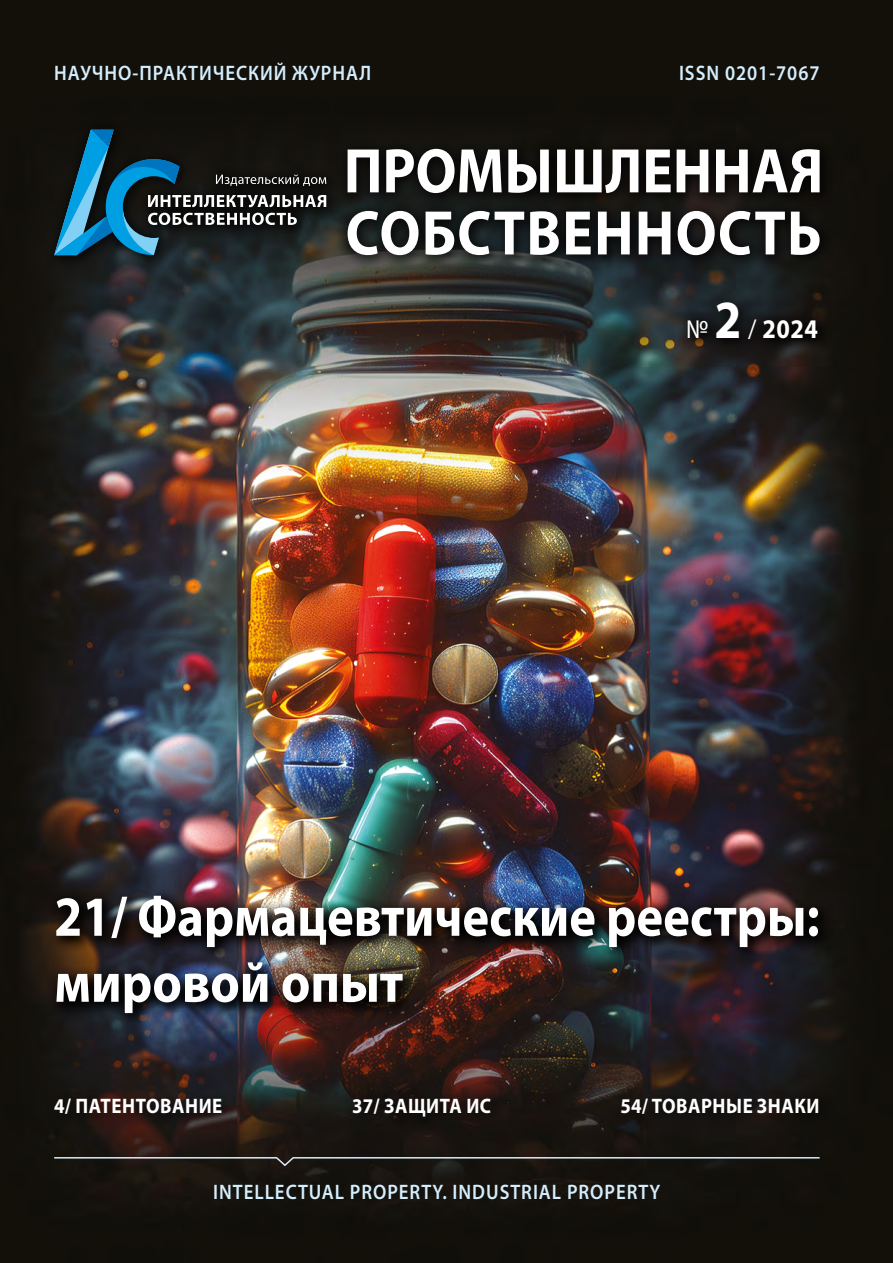
<style>
.page{position:relative;width:893px;height:1263px;background:#fff}
.page>*{position:absolute;margin:0;border:0;box-sizing:border-box;transform-origin:0 0}
.t1{font:700 57px/66px "Myriad Pro";color:#fff;scale:.89 1}
.t2{font:700 27px "Myriad Pro";color:#fff;scale:.9 1}
.t3{font:600 21px "Myriad Pro";letter-spacing:.05em;color:#d4edfc;scale:.9 1}
.t4{font:700 21px "Myriad Pro";letter-spacing:.03em;color:#fff;scale:.9 1}
.s1{font-weight:400}
.s2{font-size:54px}
</style>
<div class="page">
<img style="left:0;top:0;width:893px;height:1263px">
<div style="left:676px;top:291px;width:156px;height:63px;background:#000;opacity:.75"></div>
<svg style="left:53px;top:1156px;width:768px;height:11px;background:#31312f"></svg>
<div style="left:45px;top:1088px;width:194px;height:43px;background:#000;opacity:.75"></div>
<div style="left:344px;top:1088px;width:164px;height:46px;background:#000;opacity:.75"></div>
<div style="left:612px;top:1088px;width:224px;height:43px;background:#161311"></div>
<div style="left:43px;top:118px;width:299px;height:153px;background:#000;opacity:.75"></div>
<svg style="left:54px;top:130px;width:272px;height:125px;background:#233a43"></svg>
<div style="left:336px;top:200px;width:499px;height:71px;background:#000;opacity:.75"></div>
<svg style="left:348px;top:211px;width:472px;height:44px"></svg>
<div style="left:336px;top:138px;width:499px;height:70px;background:#000;opacity:.75"></div>
<svg style="left:348px;top:149px;width:472px;height:44px"></svg>
<img style="left:47px;top:886px;width:788px;height:145px">
<p class="t3" style="left:54px;top:59px;width:354px">НАУЧНО-ПРАКТИЧЕСКИЙ ЖУРНАЛ</p>
<p class="t3" style="left:679px;top:59px;width:158px">ISSN 0201-7067</p>
<p class="t2" style="left:686px;top:311px;width:148px"><span class="s1">№</span> <span class="s2">2</span> <span class="s1">/</span> 2024</p>
<h1 class="t1" style="left:54px;top:882px;width:861px">21/ Фармацевтические реестры: мировой опыт</h1>
<p class="t4" style="left:54px;top:1092px;width:188px">4/ ПАТЕНТОВАНИЕ</p>
<p class="t4" style="left:352px;top:1092px;width:156px">37/ ЗАЩИТА ИС</p>
<p class="t4" style="left:620px;top:1092px;width:223px">54/ ТОВАРНЫЕ ЗНАКИ</p>
<p class="t3" style="left:213px;top:1179px;width:498px">INTELLECTUAL PROPERTY. INDUSTRIAL PROPERTY</p>
</div>
